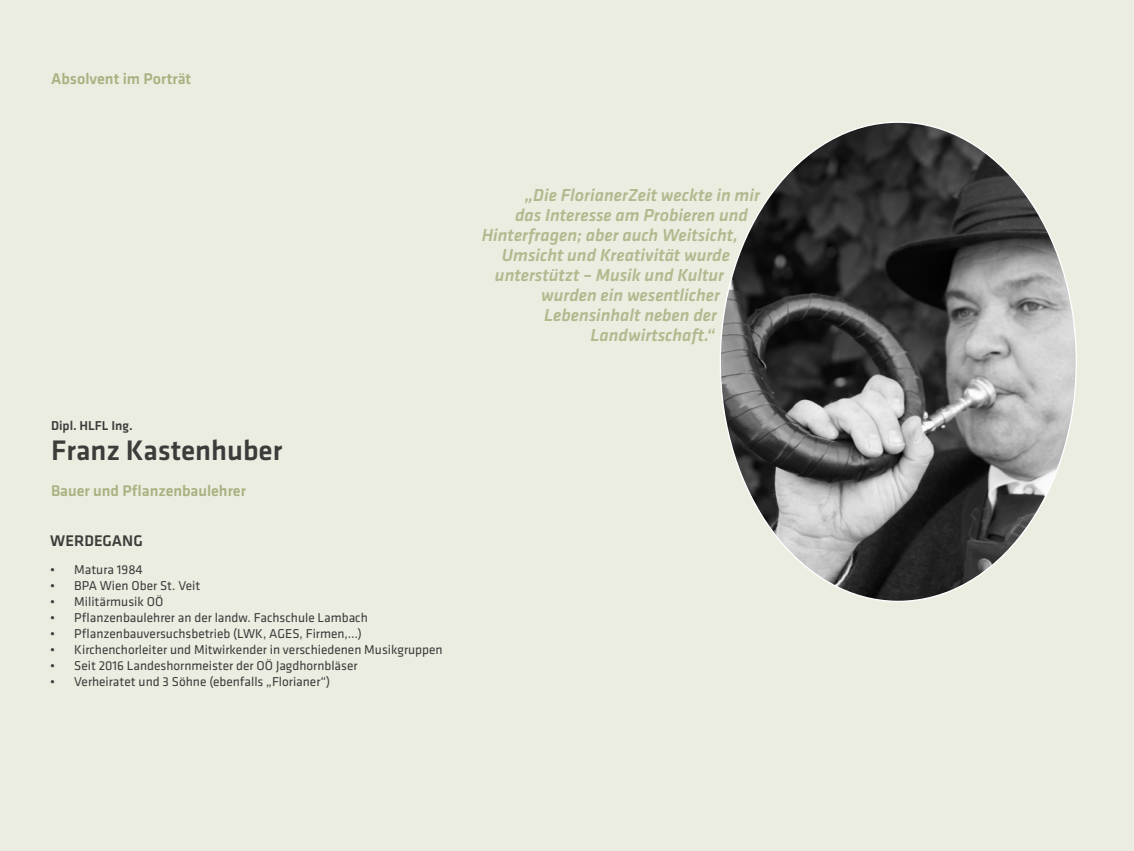
<style>
.page{position:relative;width:1134px;height:851px;background:#fff}
.page>*{position:absolute;margin:0;border:0;box-sizing:border-box;transform-origin:0 0}
.t1{font:500 29.3px "Klavika";color:#3c3c3b}
.t2{font:italic 500 18px "Klavika";color:#b2b98e}
.t3{font:500 16px "Klavika";color:#a9b181}
.t4{font:500 16px "Klavika";color:#3c3c3b}
.t5{font:13.3px "Klavika";color:#3c3c3b}
.t6{font:500 13.3px "Klavika";color:#3c3c3b}
</style>
<div class="page">
<div style="left:0;top:0;width:1134px;height:850px;background:#ebede1"></div>
<img style="left:720px;top:123px;width:356px;height:478px">
<p class="t3" style="left:51px;top:70px;width:142px">Absolvent im Porträt</p>
<p class="t6" style="left:51px;top:418px;width:83px">Dipl. HLFL Ing.</p>
<h1 class="t1" style="left:51px;top:434px;width:233px">Franz Kastenhuber</h1>
<p class="t3" style="left:51px;top:482px;width:196px">Bauer und Pflanzenbaulehrer</p>
<p class="t4" style="left:50px;top:532px;width:94px">WERDEGANG</p>
<p class="t5" style="left:50px;top:562px;width:94px">• Matura 1984</p>
<p class="t5" style="left:50px;top:578px;width:152px">• BPA Wien Ober St. Veit</p>
<p class="t5" style="left:50px;top:594px;width:114px">• Militärmusik OÖ</p>
<p class="t5" style="left:50px;top:610px;width:319px">• Pflanzenbaulehrer an der landw. Fachschule Lambach</p>
<p class="t5" style="left:50px;top:626px;width:313px">• Pflanzenbauversuchsbetrieb (LWK, AGES, Firmen,…)</p>
<p class="t5" style="left:50px;top:642px;width:394px">• Kirchenchorleiter und Mitwirkender in verschiedenen Musikgruppen</p>
<p class="t5" style="left:50px;top:658px;width:309px">• Seit 2016 Landeshornmeister der OÖ Jagdhornbläser</p>
<p class="t5" style="left:50px;top:674px;width:281px">• Verheiratet und 3 Söhne (ebenfalls „Florianer“)</p>
<h2 class="t2" style="left:525px;top:185px;width:237px">„Die FlorianerZeit weckte in mir</h2>
<h2 class="t2" style="left:515px;top:205px;width:234px">das Interesse am Probieren und</h2>
<h2 class="t2" style="left:482px;top:225px;width:258px">Hinterfragen; aber auch Weitsicht,</h2>
<h2 class="t2" style="left:502px;top:245px;width:230px">Umsicht und Kreativität wurde</h2>
<h2 class="t2" style="left:495px;top:265px;width:231px">unterstützt – Musik und Kultur</h2>
<h2 class="t2" style="left:541px;top:285px;width:180px">wurden ein wesentlicher</h2>
<h2 class="t2" style="left:544px;top:305px;width:174px">Lebensinhalt neben der</h2>
<h2 class="t2" style="left:591px;top:325px;width:126px">Landwirtschaft.“</h2>
</div>
